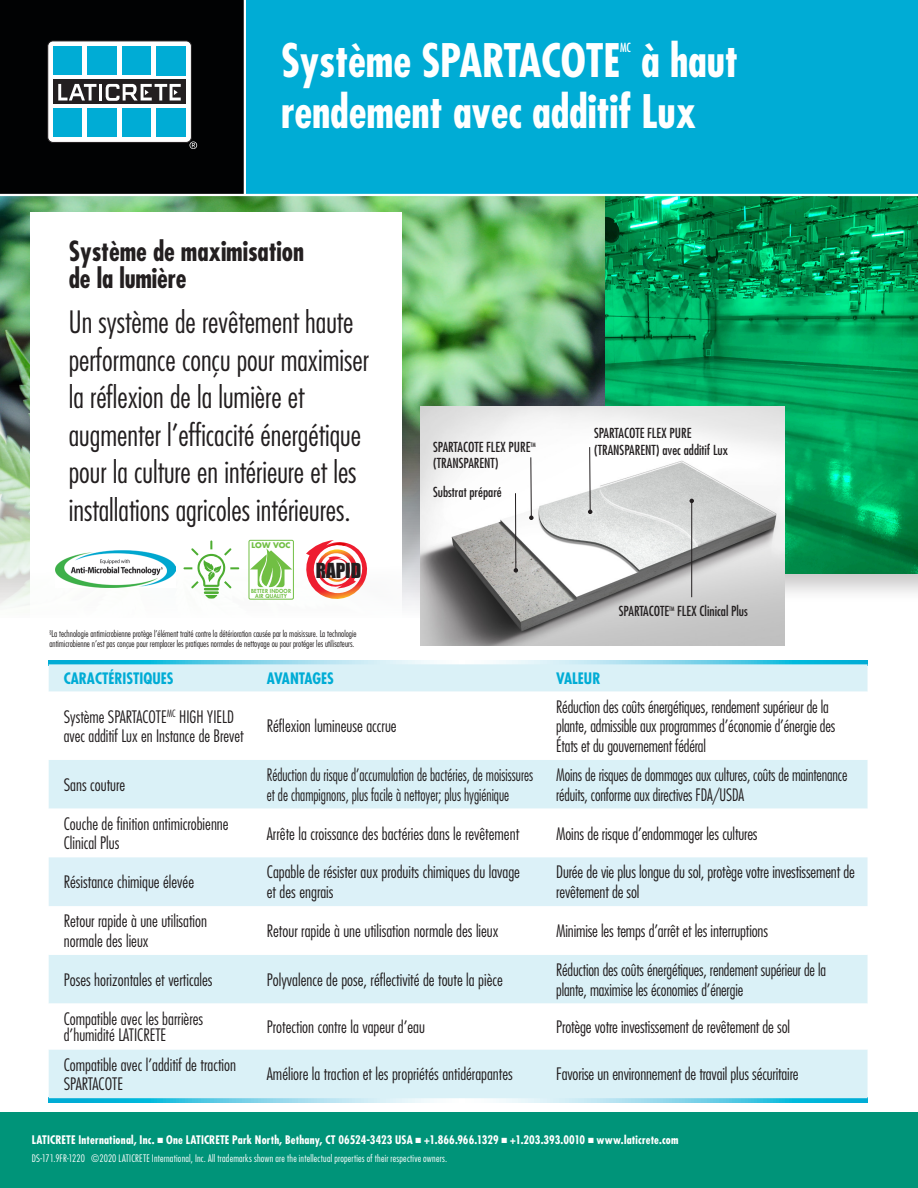
<style>
.page{position:relative;width:918px;height:1188px;background:#fff}
.page>*{position:absolute;margin:0;border:0;box-sizing:border-box;transform-origin:0 0}
.t1{font:700 condensed 45px/51px "Futura";letter-spacing:-.005em;color:#fff;scale:.96 1}
.t2{font:300 condensed 30px/37.5px "Futura";color:#231f20}
.t3{font:700 condensed 27px/27px "Futura";letter-spacing:-.005em;color:#231f20;scale:.96 1}
.t4{font:19.05px "Impact";color:#231f20}
.Features_Benies___te{font:300 condensed 16.8px/19.5px "Futura";color:#231f20}
.Features_Benies___te-2{font:300 condensed 16.8px/19.5px "Futura";color:#231f20;scale:.87 1}
.Features_Benies___te-3{font:300 condensed 16.8px/19.5px "Futura";color:#231f20;scale:.93 1}
.Features_Benies___te-4{font:300 condensed 16.8px/19.5px "Futura";color:#231f20;scale:.96 1}
.Features_Benies{font:700 condensed 15.3px "Futura";color:#00acd5}
.t5{font:condensed 13.5px "Futura";color:#231f20}
.t6{font:condensed 12.3px "Futura";color:#fff;scale:.96 1}
.t7{font:700 condensed 11.55px "Futura";letter-spacing:.01em;color:#fff}
.t8{font:300 condensed 10.05px "Futura";letter-spacing:.02em;color:#fff}
.t9{font:300 condensed 9px/10.8px "Futura";color:#231f20}
.t10{font:700 7.5px "Futura";color:#71bf44}
.t11{font:condensed 5.85px "Futura";color:#231f20}
.t12{font:800 5.4px/4.9px "Futura";letter-spacing:.025em;color:#71bf44;text-align:center}
</style>
<div class="page">
<img style="left:0;top:196px;width:599px;height:410px">
<div style="left:599px;top:185px;width:319px;height:419px;background:#231f20;opacity:.25"></div>
<img style="left:606px;top:196px;width:312px;height:378px">
<div style="left:0;top:0;width:245px;height:194px;background:#010203"></div>
<div style="left:245px;top:0;width:673px;height:195px;background:#00acd5"></div>
<div style="left:48px;top:41px;width:143px;height:101px;background:#fff;border-radius:5px"></div>
<div style="left:48px;top:41px;width:144px;height:102px;border:1px solid #231f20;border-radius:5px"></div>
<div style="left:53px;top:108px;width:29px;height:29px;background:#00acd5"></div>
<div style="left:88px;top:108px;width:29px;height:29px;background:#00acd5"></div>
<div style="left:122px;top:108px;width:29px;height:29px;background:#00acd5"></div>
<div style="left:157px;top:108px;width:29px;height:29px;background:#00acd5"></div>
<div style="left:53px;top:79px;width:133px;height:25px;background:#231f20"></div>
<hr style="left:99px;top:84px;width:3px;height:16px;background:#fff">
<svg style="left:58px;top:84px;width:39px;height:16px"></svg>
<svg style="left:106px;top:84px;width:75px;height:17px"></svg>
<div style="left:53px;top:46px;width:29px;height:29px;background:#00acd5"></div>
<div style="left:88px;top:46px;width:29px;height:29px;background:#00acd5"></div>
<div style="left:122px;top:46px;width:29px;height:29px;background:#00acd5"></div>
<div style="left:157px;top:46px;width:29px;height:29px;background:#00acd5"></div>
<svg style="left:190px;top:142px;width:7px;height:7px"></svg>
<hr style="left:244px;top:0;width:2px;height:196px;background:#fff">
<div style="left:31px;top:213px;width:371px;height:627px;background:#fff"></div>
<hr style="left:0;top:194px;width:918px;height:2px;background:#fff">
<svg style="left:49px;top:660px;width:819px;height:4px;background:#7dd5ea"></svg>
<svg style="left:49px;top:1098px;width:819px;height:5px;background:#80d6ea"></svg>
<div style="left:49px;top:664px;width:819px;height:434px;background:#daf1f7"></div>
<svg style="left:49px;top:692px;width:819px;height:357px"></svg>
<div style="left:49px;top:857px;width:819px;height:49px;background:#dcf1f8"></div>
<img style="left:420px;top:407px;width:365px;height:239px">
<hr style="left:515px;top:493px;width:1px;height:77px;background:#231f20">
<svg style="left:514px;top:568px;width:4px;height:5px"></svg>
<svg style="left:529px;top:457px;width:5px;height:63px"></svg>
<svg style="left:588px;top:446px;width:4px;height:68px"></svg>
<hr style="left:691px;top:501px;width:1px;height:96px;background:#231f20">
<svg style="left:689px;top:499px;width:5px;height:4px"></svg>
<div style="left:249px;top:540px;width:45px;height:60px;border:1px solid #71bf44"></div>
<svg style="left:250px;top:548px;width:42px;height:39px"></svg>
<svg style="left:183px;top:540px;width:56px;height:59px"></svg>
<svg style="left:306px;top:540px;width:62px;height:59px"></svg>
<img style="left:56px;top:550px;width:120px;height:37px">
<div style="left:0;top:1112px;width:918px;height:76px;background:#009479"></div>
<p class="t1" style="left:281px;top:35px;width:478px;text-indent:360px">à haut rendement avec additif Lux</p>
<p class="t1" style="left:281px;top:35px;width:355px">Système SPARTACOTE</p>
<p class="t6" style="left:620px;top:40px;width:13px">MC</p>
<p class="t3" style="left:69px;top:238px;width:246px">Système de maximisation de la lumière</p>
<p class="t2" style="left:69px;top:303px;width:302px">Un système de revêtement haute performance conçu pour maximiser la réflexion de la lumière et augmenter l’efficacité énergétique pour la culture en intérieure et les installations agricoles intérieures.</p>
<p class="t10" style="left:252px;top:540px;width:40px">LOW VOC</p>
<p class="t12" style="left:251px;top:588px;width:41px">BETTER INDOOR<br>AIR QUALITY</p>
<p class="t4" style="left:316px;top:555px;width:47px">RAPID</p>
<p class="t5" style="left:433px;top:439px;width:99px">SPARTACOTE FLEX PURE</p>
<p class="t11" style="left:530px;top:441px;width:7px">TM</p>
<p class="t5" style="left:433px;top:455px;width:67px">(TRANSPARENT)</p>
<p class="t5" style="left:433px;top:484px;width:70px">Substrat préparé</p>
<p class="t5" style="left:594px;top:425px;width:99px">SPARTACOTE FLEX PURE</p>
<p class="t5" style="left:594px;top:442px;width:136px">(TRANSPARENT) avec additif Lux</p>
<p class="t5" style="left:619px;top:603px;width:52px">SPARTACOTE</p>
<p class="t11" style="left:669px;top:605px;width:7px">TM</p>
<p class="t5" style="left:677px;top:603px;width:72px">FLEX Clinical Plus</p>
<p class="t9" style="left:49px;top:628px;width:309px"><sup>§</sup>La technologie antimicrobienne protège l’élément traité contre la détérioration causée par la moisissure. La technologie antimicrobienne n’est pas conçue pour remplacer les pratiques normales de nettoyage ou pour protéger les utilisateurs.</p>
<p class="Features_Benies" style="left:64px;top:669px;width:111px">CARACTÉRISTIQUES</p>
<p class="Features_Benies" style="left:267px;top:669px;width:69px">AVANTAGES</p>
<p class="Features_Benies" style="left:556px;top:669px;width:46px">VALEUR</p>
<p class="Features_Benies___te" style="left:64px;top:707px;width:181px">Système SPARTACOTE<sup>MC</sup> HIGH YIELD avec additif Lux en Instance de Brevet</p>
<p class="Features_Benies___te" style="left:267px;top:716px;width:131px">Réflexion lumineuse accrue</p>
<p class="Features_Benies___te" style="left:556px;top:697px;width:281px">Réduction des coûts énergétiques, rendement supérieur de la plante, admissible aux programmes d’économie d’énergie des<br>États et du gouvernement fédéral</p>
<p class="Features_Benies___te" style="left:64px;top:775px;width:63px">Sans couture</p>
<p class="Features_Benies___te-2" style="left:267px;top:765px;width:308px">Réduction du risque d’accumulation de bactéries, de moisissures et de champignons, plus facile à nettoyer; plus hygiénique</p>
<p class="Features_Benies___te-3" style="left:556px;top:765px;width:315px">Moins de risques de dommages aux cultures, coûts de maintenance réduits, conforme aux directives FDA/USDA</p>
<p class="Features_Benies___te" style="left:64px;top:814px;width:166px">Couche de finition antimicrobienne<br>Clinical Plus</p>
<p class="Features_Benies___te" style="left:267px;top:824px;width:254px">Arrête la croissance des bactéries dans le revêtement</p>
<p class="Features_Benies___te" style="left:556px;top:824px;width:203px">Moins de risque d’endommager les cultures</p>
<p class="Features_Benies___te" style="left:64px;top:872px;width:132px">Résistance chimique élevée</p>
<p class="Features_Benies___te" style="left:267px;top:863px;width:255px">Capable de résister aux produits chimiques du lavage et des engrais</p>
<p class="Features_Benies___te" style="left:556px;top:863px;width:300px">Durée de vie plus longue du sol, protège votre investissement de revêtement de sol</p>
<p class="Features_Benies___te" style="left:64px;top:911px;width:145px">Retour rapide à une utilisation normale des lieux</p>
<p class="Features_Benies___te" style="left:267px;top:921px;width:233px">Retour rapide à une utilisation normale des lieux</p>
<p class="Features_Benies___te" style="left:556px;top:921px;width:213px">Minimise les temps d’arrêt et les interruptions</p>
<p class="Features_Benies___te" style="left:64px;top:970px;width:150px">Poses horizontales et verticales</p>
<p class="Features_Benies___te" style="left:267px;top:970px;width:237px">Polyvalence de pose, réflectivité de toute la pièce</p>
<p class="Features_Benies___te-4" style="left:556px;top:960px;width:283px">Réduction des coûts énergétiques, rendement supérieur de la plante, maximise les économies d’énergie</p>
<p class="Features_Benies___te" style="left:64px;top:1010px;width:141px;line-height:16.8px">Compatible avec les barrières d’humidité LATICRETE</p>
<p class="Features_Benies___te" style="left:267px;top:1017px;width:160px">Protection contre la vapeur d’eau</p>
<p class="Features_Benies___te" style="left:556px;top:1017px;width:235px">Protège votre investissement de revêtement de sol</p>
<p class="Features_Benies___te" style="left:64px;top:1055px;width:174px">Compatible avec l’additif de traction<br>SPARTACOTE</p>
<p class="Features_Benies___te" style="left:267px;top:1064px;width:247px">Améliore la traction et les propriétés antidérapantes</p>
<p class="Features_Benies___te" style="left:556px;top:1064px;width:244px">Favorise un environnement de travail plus sécuritaire</p>
<p class="t7" style="left:32px;top:1133px;width:648px">LATICRETE International, Inc. ■ One LATICRETE Park North, Bethany, CT 06524-3423 USA ■ +1.866.966.1329 ■ +1.203.393.0010 ■ www.laticrete.com</p>
<p class="t8" style="left:32px;top:1152px;width:417px">DS-171.9FR-1220 ©2020 LATICRETE International, Inc. All trademarks shown are the intellectual properties of their respective owners.</p>
</div>
